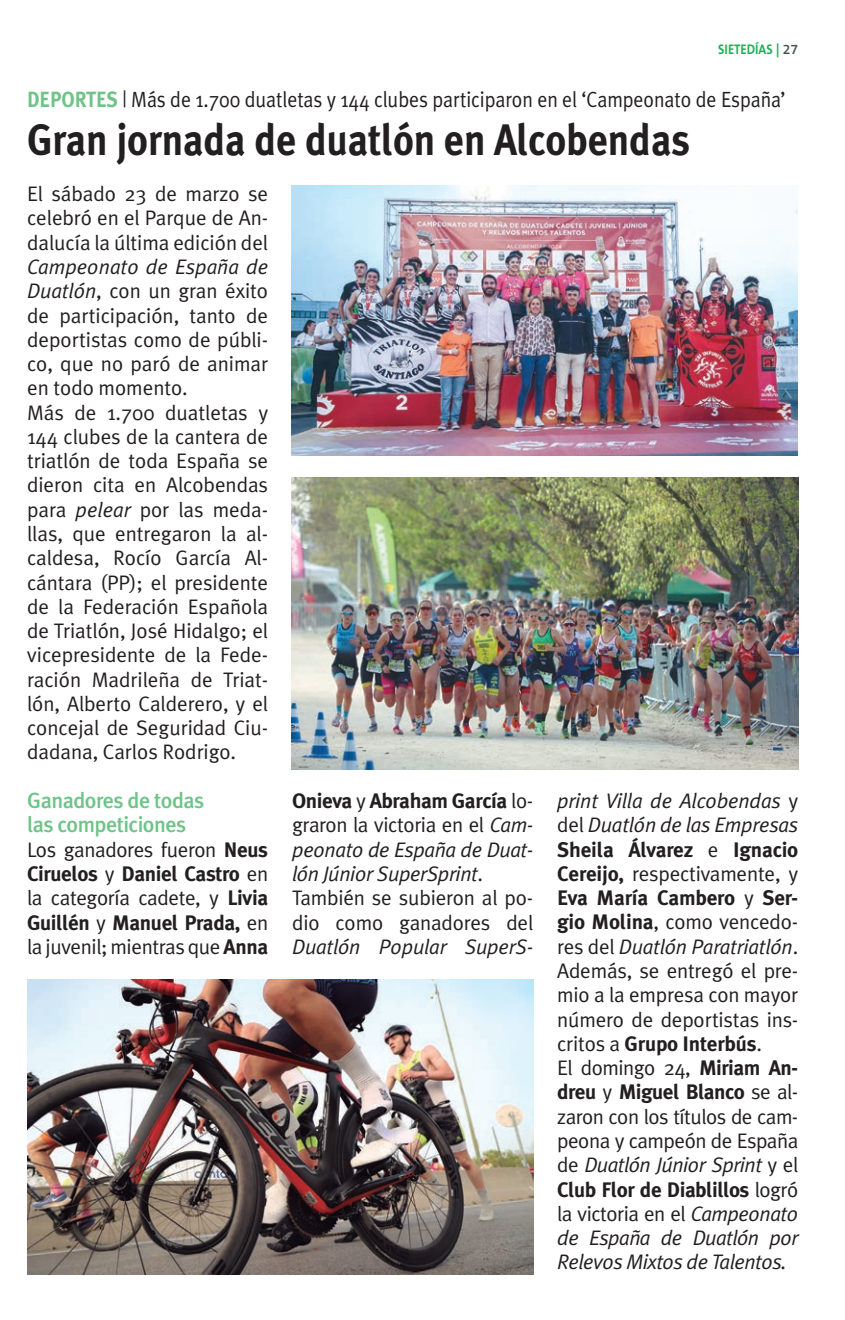
<style>
.page{position:relative;width:845px;height:1320px;background:#fff}
.page>*{position:absolute;margin:0;border:0;box-sizing:border-box;transform-origin:0 0}
.t1{font:700 44px "Meta Plus";letter-spacing:-.005em;color:#231f20;scale:.9 1}
.t2{font:22px "Meta Plus Normal";letter-spacing:-.005em;color:#231f20;scale:.9 1}
.t3{font:500 22px/24.2px "Meta Plus";letter-spacing:-.025em;color:#6fc388}
.t4{font:21px/24.2px "Meta Plus Normal";letter-spacing:-.005em;color:#231f20;text-align:justify}
.t5{font:700 21px "Meta Plus";letter-spacing:-.02em;color:#231f20}
.t6{font:italic 21px/24.2px "Meta Plus Normal";letter-spacing:-.01em;color:#231f20}
.t7{font:21px "Meta Plus Normal";letter-spacing:-.025em;color:#231f20}
.t8{font:700 14px "The Sans B7";color:#1db156;scale:.9 1}
.s1{font-family:"The Sans B6";font-weight:600;color:#475354}
.s2{font-family:"Meta Plus";font-weight:700;color:#6fc388}
.s3{font-style:italic}
.s4{font-family:"Meta Plus";font-weight:700}
.s5{font-family:"Meta Plus Normal";font-weight:400}
.s6{font-style:normal}
</style>
<div class="page">
<img style="left:292px;top:186px;width:506px;height:269px">
<img style="left:27px;top:980px;width:506px;height:294px">
<img style="left:292px;top:478px;width:506px;height:292px">
<p class="t8" style="left:718px;top:42px;width:91px">SIETEDÍAS | <span class="s1">27</span></p>
<p class="t2" style="left:27px;top:87px;width:844px"><span class="s2">DEPORTES</span> | Más de 1.700 duatletas y 144 clubes participaron en el ‘Campeonato de España’</p>
<h1 class="t1" style="left:27px;top:114px;width:738px">Gran jornada de duatlón en Alcobendas</h1>
<p class="t4" style="left:27px;top:181px;width:243px">El sábado 23 de marzo se celebró en el Parque de An&shy;dalucía la última edición del</p>
<p class="t4" style="left:27px;top:254px;width:243px;text-align:left"><span class="s3">Campeonato de España de<br>Duatlón</span>, con un gran éxito de participación, tanto de deportistas como de públi&shy;co, que no paró de animar en todo momento.<br>Más de 1.700 duatletas y<br>144 clubes de la cantera de triatlón de toda España se dieron cita en Alcobendas para <span class="s3">pelear</span> por las meda&shy;llas, que entregaron la al&shy;caldesa, Rocío García Al&shy;cántara (PP); el presidente de la Federación Española de Triatlón, José Hidalgo; el vicepresidente de la Fede&shy;ración Madrileña de Triat&shy;lón, Alberto Calderero, y el concejal de Seguridad Ciu&shy;dadana, Carlos Rodrigo.</p>
<p class="t3" style="left:27px;top:788px;width:179px">Ganadores de todas las competiciones</p>
<p class="t4" style="left:27px;top:837px;width:243px">Los ganadores fueron <span class="s4">Neus</span></p>
<p class="t5" style="left:27px;top:862px;width:243px">Ciruelos <span class="s5">y</span> Daniel Castro <span class="s5">en</span></p>
<p class="t4" style="left:27px;top:886px;width:243px">la categoría cadete, y <span class="s4">Livia</span></p>
<p class="t5" style="left:27px;top:910px;width:243px">Guillén <span class="s5">y</span> Manuel Prada, <span class="s5">en</span></p>
<p class="t4" style="left:27px;top:934px;width:243px">la juvenil; mientras que <span class="s4">Anna</span></p>
<p class="t5" style="left:292px;top:789px;width:243px">Onieva <span class="s5">y</span> Abraham García <span class="s5">lo-</span></p>
<p class="t4" style="left:292px;top:813px;width:243px;text-align:left">graron la victoria en el <span class="s3">Cam&shy;peonato de España de Duat&shy;lón Júnior SuperSprint</span>.<br>También se subieron al po&shy;dio como ganadores del</p>
<p class="t6" style="left:292px;top:934px;width:243px">Duatlón Popular SuperS-</p>
<p class="t6" style="left:557px;top:788px;width:243px">print Villa de Alcobendas <span class="s6">y del</span> Duatlón de las Empresas</p>
<p class="t5" style="left:557px;top:837px;width:243px">Sheila Álvarez <span class="s5">e</span> Ignacio</p>
<p class="t4" style="left:557px;top:861px;width:243px"><span class="s4">Cereijo,</span> respectivamente, y</p>
<p class="t5" style="left:557px;top:886px;width:243px">Eva María Cambero <span class="s5">y</span> Ser-</p>
<p class="t4" style="left:557px;top:910px;width:243px"><span class="s4">gio Molina</span>, como vencedo&shy;res del <span class="s3">Duatlón Paratriatlón</span>.<br>Además, se entregó el pre&shy;mio a la empresa con mayor número de deportistas ins-</p>
<p class="t5" style="left:557px;top:1031px;width:206px"><span class="s5">critos a</span> Grupo Interbús<span class="s5">.</span></p>
<p class="t7" style="left:557px;top:1056px;width:243px">El domingo 24, <span class="s4">Miriam An-</span></p>
<p class="t5" style="left:557px;top:1080px;width:243px">dreu <span class="s5">y</span> Miguel Blanco <span class="s5">se al-</span></p>
<p class="t4" style="left:557px;top:1104px;width:243px">zaron con los títulos de cam&shy;peona y campeón de España de <span class="s3">Duatlón Júnior Sprint</span> y el</p>
<p class="t5" style="left:557px;top:1177px;width:243px">Club Flor de Diablillos <span class="s5">logró</span></p>
<p class="t6" style="left:557px;top:1201px;width:243px;text-align:justify"><span class="s6">la victoria en el</span> Campeonato de España de Duatlón por Relevos Mixtos de Talentos.</p>
</div>
